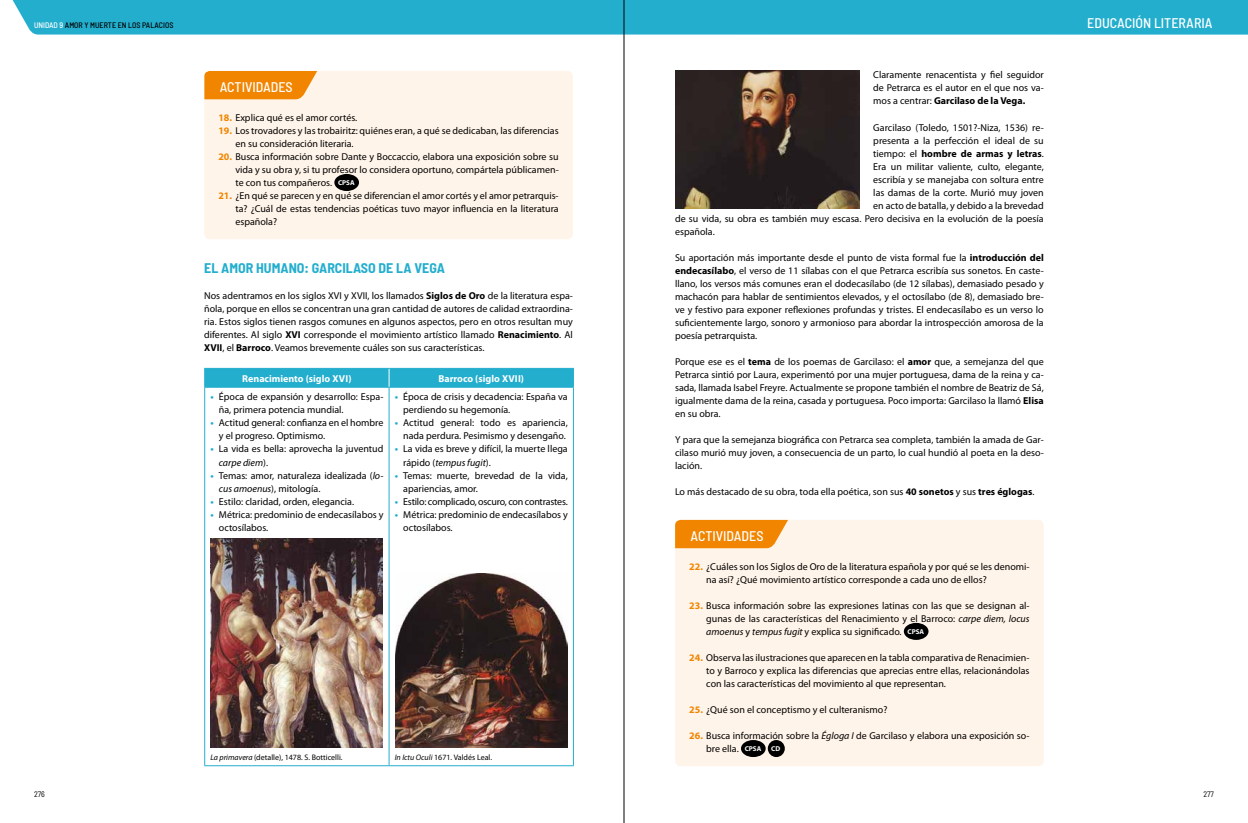
<style>
.page{position:relative;width:1248px;height:823px;background:#fff}
.page>*{position:absolute;margin:0;border:0;box-sizing:border-box;transform-origin:0 0}
.t1{font:500 semi-condensed 14px "Barlow";color:#fff}
.t2{font:700 semi-condensed 14px "Barlow";color:#24aece}
.t3{font:10px/13px "Myriad Pro";color:#000}
.t4{font:700 10px "Myriad Pro";color:#fff}
.t5{font:10px "Myriad Pro";letter-spacing:-.02em;color:#000}
.t6{font:700 10px "Myriad Pro";color:#000}
.t7{font:8px "Myriad Pro";color:#000}
.t8{font:500 semi-condensed 8px "Barlow";color:#000}
.t9{font:semi-condensed 8px "Barlow";color:#000}
.t10{font:700 7px "Myriad Pro";color:#fff}
.s1{color:#fff}
.s2{font-weight:700;color:#f18500}
.s3{font-weight:700;font-size:7px;color:#fff}
.s4{font-weight:700}
.s5{font-weight:700;color:#24aece}
.s6{font-style:italic}
.s7{font-weight:400}
</style>
<div class="page">
<div style="left:12px;top:0;width:1235px;height:35px;background:#24aece"></div>
<hr style="left:623px;top:0;width:1px;height:822px;background:#000">
<hr style="left:204px;top:367px;width:185px;height:1px;background:#24aece">
<hr style="left:389px;top:367px;width:185px;height:1px;background:#24aece">
<hr style="left:204px;top:387px;width:1px;height:377px;background:#24aece">
<hr style="left:388px;top:387px;width:1px;height:377px;background:#24aece">
<hr style="left:573px;top:387px;width:1px;height:377px;background:#24aece">
<hr style="left:204px;top:764px;width:185px;height:1px;background:#24aece">
<hr style="left:389px;top:764px;width:185px;height:1px;background:#24aece">
<div style="left:204px;top:368px;width:370px;height:19px;background:#24aece"></div>
<div style="left:204px;top:71px;width:369px;height:168px;background:#fff4e9;border-radius:6px"></div>
<svg style="left:204px;top:71px;width:113px;height:28px;background:#f28d11"></svg>
<div style="left:675px;top:519px;width:368px;height:246px;background:#fff4e9;border-radius:6px"></div>
<svg style="left:675px;top:519px;width:113px;height:29px;background:#f29018"></svg>
<div style="left:334px;top:174px;width:25px;height:17px;background:#000;border-radius:50%"></div>
<div style="left:903px;top:622px;width:25px;height:17px;background:#000;border-radius:50%"></div>
<div style="left:741px;top:739px;width:24px;height:17px;background:#000;border-radius:50%"></div>
<div style="left:767px;top:739px;width:17px;height:17px;background:#000;border-radius:50%"></div>
<img style="left:211px;top:538px;width:172px;height:209px">
<img style="left:395px;top:573px;width:172px;height:174px">
<img style="left:675px;top:71px;width:184px;height:137px">
<p class="t8" style="left:34px;top:20px;width:141px"><span class="s1">UNIDAD 9</span> AMOR Y MUERTE EN LOS PALACIOS</p>
<h1 class="t1" style="left:220px;top:78px;width:74px">ACTIVIDADES</h1>
<p class="t3" style="left:218px;top:111px;width:140px"><span class="s2">18.</span> Explica qué es el amor cortés.</p>
<p class="t3" style="left:235px;top:124px;width:325px;text-indent:-17px"><span class="s2">19.</span> Los trovadores y las trobairitz: quiénes eran, a qué se dedicaban, las diferencias en su consideración literaria.</p>
<p class="t3" style="left:235px;top:150px;width:325px;text-align:justify;text-indent:-17px"><span class="s2">20.</span> Busca información sobre Dante y Boccaccio, elabora una exposición sobre su vida y su obra y, si tu profesor lo considera oportuno, compártela públicamen&shy;te con tus compañeros. <span class="s3">CPSA</span></p>
<p class="t3" style="left:235px;top:189px;width:325px;text-align:justify;text-indent:-17px"><span class="s2">21.</span> ¿En qué se parecen y en qué se diferencian el amor cortés y el amor petrarquis&shy;ta? ¿Cuál de estas tendencias poéticas tuvo mayor influencia en la literatura española?</p>
<h1 class="t2" style="left:204px;top:259px;width:242px">EL AMOR HUMANO: GARCILASO DE LA VEGA</h1>
<p class="t3" style="left:204px;top:288px;width:370px;text-align:justify">Nos adentramos en los siglos XVI y XVII, los llamados <span class="s4">Siglos de Oro</span> de la literatura espa&shy;ñola, porque en ellos se concentran una gran cantidad de autores de calidad extraordina&shy;ria. Estos siglos tienen rasgos comunes en algunos aspectos, pero en otros resultan muy diferentes. Al siglo <span class="s4">XVI</span> corresponde el movimiento artístico llamado <span class="s4">Renacimiento</span>. Al <span class="s4">XVII</span>, el <span class="s4">Barroco</span>. Veamos brevemente cuáles son sus características.</p>
<p class="t4" style="left:242px;top:371px;width:111px">Renacimiento (siglo XVI)</p>
<p class="t4" style="left:438px;top:371px;width:87px">Barroco (siglo XVII)</p>
<p class="t3" style="left:219px;top:390px;width:166px;text-indent:-8px"><span class="s5">•</span> Época de expansión y desarrollo: Espa&shy;ña, primera potencia mundial.</p>
<p class="t3" style="left:219px;top:416px;width:166px;text-indent:-8px"><span class="s5">•</span> Actitud general: confianza en el hombre y el progreso. Optimismo.</p>
<p class="t3" style="left:219px;top:442px;width:166px;text-indent:-8px"><span class="s5">•</span> La vida es bella: aprovecha la juventud <span class="s6">carpe diem</span>).</p>
<p class="t3" style="left:219px;top:468px;width:166px;text-indent:-8px"><span class="s5">•</span> Temas: amor, naturaleza idealizada (<span class="s6">lo&shy;cus amoenus</span>), mitología.</p>
<p class="t3" style="left:210px;top:494px;width:145px"><span class="s5">•</span> Estilo: claridad, orden, elegancia.</p>
<p class="t3" style="left:219px;top:507px;width:166px;text-indent:-8px"><span class="s5">•</span> Métrica: predominio de endecasílabos y octosílabos.</p>
<p class="t3" style="left:403px;top:390px;width:166px;text-indent:-8px"><span class="s5">•</span> Época de crisis y decadencia: España va perdiendo su hegemonía.</p>
<p class="t3" style="left:395px;top:416px;width:174px;text-align:right"><span class="s5">•</span> Actitud general: todo es apariencia, nada perdura. Pesimismo y desengaño.</p>
<p class="t3" style="left:403px;top:442px;width:166px;text-indent:-8px"><span class="s5">•</span> La vida es breve y difícil, la muerte llega rápido (<span class="s6">tempus fugit</span>).</p>
<p class="t3" style="left:403px;top:468px;width:166px;text-indent:-8px"><span class="s5">•</span> Temas: muerte, brevedad de la vida, apariencias, amor.</p>
<p class="t5" style="left:395px;top:494px;width:174px"><span class="s5">•</span> Estilo: complicado, oscuro, con contrastes.</p>
<p class="t3" style="left:403px;top:507px;width:166px;text-indent:-8px"><span class="s5">•</span> Métrica: predominio de endecasílabos y octosílabos.</p>
<p class="t7" style="left:210px;top:751px;width:134px"><span class="s6">La primavera</span> (detalle), 1478. S. Botticelli.</p>
<p class="t7" style="left:395px;top:751px;width:99px"><span class="s6">In Ictu Oculi</span> 1671. Valdés Leal.</p>
<p class="t3" style="left:873px;top:68px;width:172px;text-align:justify">Claramente renacentista y fiel seguidor de Petrarca es el autor en el que nos va&shy;mos a centrar: <span class="s4">Garcilaso de la Vega.</span></p>
<p class="t3" style="left:873px;top:120px;width:172px">Garcilaso (Toledo, 1501?-Niza, 1536) re-</p>
<p class="t3" style="left:873px;top:133px;width:172px">presenta a la perfección el ideal de su</p>
<p class="t6" style="left:873px;top:146px;width:172px"><span class="s7">tiempo: el</span> hombre de armas y letras<span class="s7">.</span></p>
<p class="t3" style="left:873px;top:159px;width:172px">Era un militar valiente, culto, elegante,</p>
<p class="t3" style="left:873px;top:172px;width:172px">escribía y se manejaba con soltura entre</p>
<p class="t3" style="left:873px;top:185px;width:172px">las damas de la corte. Murió muy joven</p>
<p class="t3" style="left:873px;top:198px;width:172px">en acto de batalla, y debido a la brevedad</p>
<p class="t3" style="left:675px;top:211px;width:370px">de su vida, su obra es también muy escasa. Pero decisiva en la evolución de la poesía</p>
<p class="t3" style="left:675px;top:224px;width:41px">española.</p>
<p class="t3" style="left:675px;top:250px;width:370px;text-align:justify">Su aportación más importante desde el punto de vista formal fue la <span class="s4">introducción del endecasílabo</span>, el verso de 11 sílabas con el que Petrarca escribía sus sonetos. En caste&shy;llano, los versos más comunes eran el dodecasílabo (de 12 sílabas), demasiado pesado y machacón para hablar de sentimientos elevados, y el octosílabo (de 8), demasiado bre&shy;ve y festivo para exponer reflexiones profundas y tristes. El endecasílabo es un verso lo suficientemente largo, sonoro y armonioso para abordar la introspección amorosa de la poesía petrarquista.</p>
<p class="t3" style="left:675px;top:354px;width:370px;text-align:justify">Porque ese es el <span class="s4">tema</span> de los poemas de Garcilaso: el <span class="s4">amor</span> que, a semejanza del que Petrarca sintió por Laura, experimentó por una mujer portuguesa, dama de la reina y ca&shy;sada, llamada Isabel Freyre. Actualmente se propone también el nombre de Beatriz de Sá, igualmente dama de la reina, casada y portuguesa. Poco importa: Garcilaso la llamó <span class="s4">Elisa </span>en su obra.</p>
<p class="t3" style="left:675px;top:432px;width:370px;text-align:justify">Y para que la semejanza biográfica con Petrarca sea completa, también la amada de Gar&shy;cilaso murió muy joven, a consecuencia de un parto, lo cual hundió al poeta en la deso&shy;lación.</p>
<p class="t3" style="left:675px;top:484px;width:361px">Lo más destacado de su obra, toda ella poética, son sus <span class="s4">40 sonetos</span> y sus <span class="s4">tres églogas</span>.</p>
<h1 class="t1" style="left:690px;top:526px;width:74px">ACTIVIDADES</h1>
<p class="t3" style="left:706px;top:559px;width:325px;text-indent:-17px"><span class="s2">22.</span> ¿Cuáles son los Siglos de Oro de la literatura española y por qué se les denomi&shy;na así? ¿Qué movimiento artístico corresponde a cada uno de ellos?</p>
<p class="t3" style="left:706px;top:598px;width:325px;text-align:justify;text-indent:-17px"><span class="s2">23.</span> Busca información sobre las expresiones latinas con las que se designan al&shy;gunas de las características del Renacimiento y el Barroco: <span class="s6">carpe diem, locus amoenus</span> y <span class="s6">tempus fugit</span> y explica su significado. <span class="s3">CPSA</span></p>
<p class="t3" style="left:706px;top:650px;width:325px;text-align:justify;text-indent:-17px"><span class="s2">24.</span> Observa las ilustraciones que aparecen en la tabla comparativa de Renacimien&shy;to y Barroco y explica las diferencias que aprecias entre ellas, relacionándolas con las características del movimiento al que representan.</p>
<p class="t3" style="left:689px;top:702px;width:200px"><span class="s2">25.</span> ¿Qué son el conceptismo y el culteranismo?</p>
<p class="t3" style="left:706px;top:728px;width:325px;text-indent:-17px"><span class="s2">26.</span> Busca información sobre la <span class="s6">Égloga I</span> de Garcilaso y elabora una exposición so&shy;bre ella. <span class="s3">CPSA</span></p>
<p class="t10" style="left:771px;top:743px;width:11px">CD</p>
<h1 class="t1" style="left:1087px;top:14px;width:127px">EDUCACIÓN LITERARIA</h1>
<p class="t9" style="left:34px;top:788px;width:12px">276</p>
<p class="t9" style="left:1203px;top:788px;width:12px">277</p>
</div>
